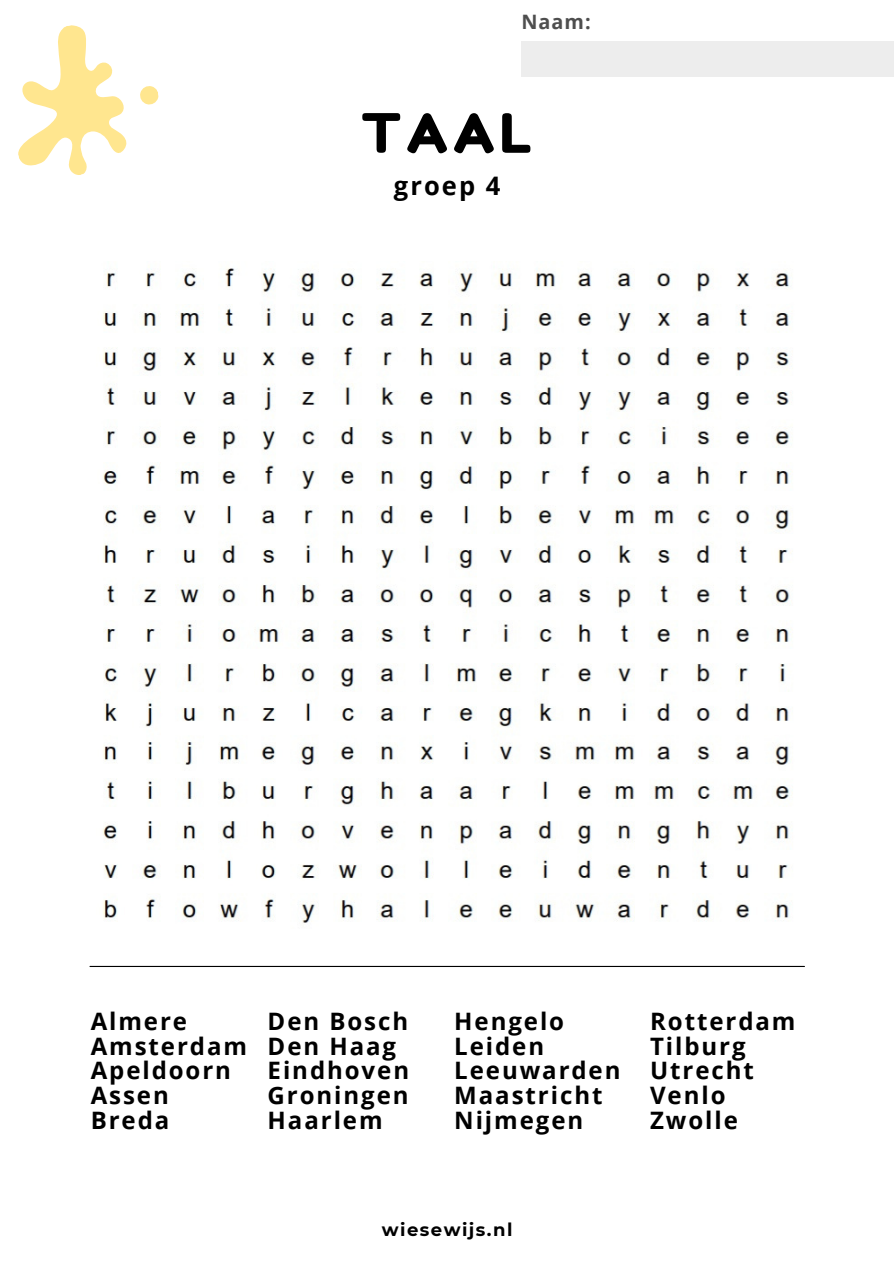
<style>
.page{position:relative;width:894px;height:1264px;background:#fff}
.page>*{position:absolute;margin:0;border:0;box-sizing:border-box;transform-origin:0 0}
.t1{font:54px "Fredoka One";color:#000}
.t2{font:700 25.5px "Open Sans";letter-spacing:.08em;color:#000}
.t3{font:700 24px "Open Sans";letter-spacing:.08em;color:#000}
.t4{font:700 19.8px "Open Sans";color:#4e4e4e}
.t5{font:700 18px "Montserrat";letter-spacing:.08em;color:#000}
</style>
<div class="page">
<div style="left:521px;top:42px;width:372px;height:35px;background:#ededed"></div>
<svg style="left:18px;top:25px;width:141px;height:150px"></svg>
<hr style="left:90px;top:965px;width:714px;height:2px;background:#000">
<img style="left:103px;top:268px;width:690px;height:655px">
<p class="t4" style="left:521px;top:8px;width:71px">Naam:</p>
<p class="t1" style="left:361px;top:100px;width:172px">TAAL</p>
<p class="t2" style="left:394px;top:168px;width:108px">groep 4</p>
<p class="t3" style="left:91px;top:1004px;width:98px">Almere</p>
<p class="t3" style="left:91px;top:1028px;width:158px">Amsterdam</p>
<p class="t3" style="left:91px;top:1053px;width:142px">Apeldoorn</p>
<p class="t3" style="left:91px;top:1078px;width:80px">Assen</p>
<p class="t3" style="left:91px;top:1103px;width:80px">Breda</p>
<p class="t3" style="left:267px;top:1004px;width:142px">Den Bosch</p>
<p class="t3" style="left:267px;top:1028px;width:130px">Den Haag</p>
<p class="t3" style="left:267px;top:1053px;width:143px">Eindhoven</p>
<p class="t3" style="left:267px;top:1078px;width:142px">Groningen</p>
<p class="t3" style="left:267px;top:1103px;width:116px">Haarlem</p>
<p class="t3" style="left:454px;top:1004px;width:111px">Hengelo</p>
<p class="t3" style="left:454px;top:1028px;width:91px">Leiden</p>
<p class="t3" style="left:454px;top:1053px;width:168px">Leeuwarden</p>
<p class="t3" style="left:454px;top:1078px;width:150px">Maastricht</p>
<p class="t3" style="left:454px;top:1103px;width:130px">Nijmegen</p>
<p class="t3" style="left:650px;top:1004px;width:147px">Rotterdam</p>
<p class="t3" style="left:650px;top:1028px;width:97px">Tilburg</p>
<p class="t3" style="left:650px;top:1053px;width:105px">Utrecht</p>
<p class="t3" style="left:650px;top:1078px;width:77px">Venlo</p>
<p class="t3" style="left:650px;top:1103px;width:89px">Zwolle</p>
<p class="t5" style="left:382px;top:1218px;width:132px">wiesewijs.nl</p>
</div>
